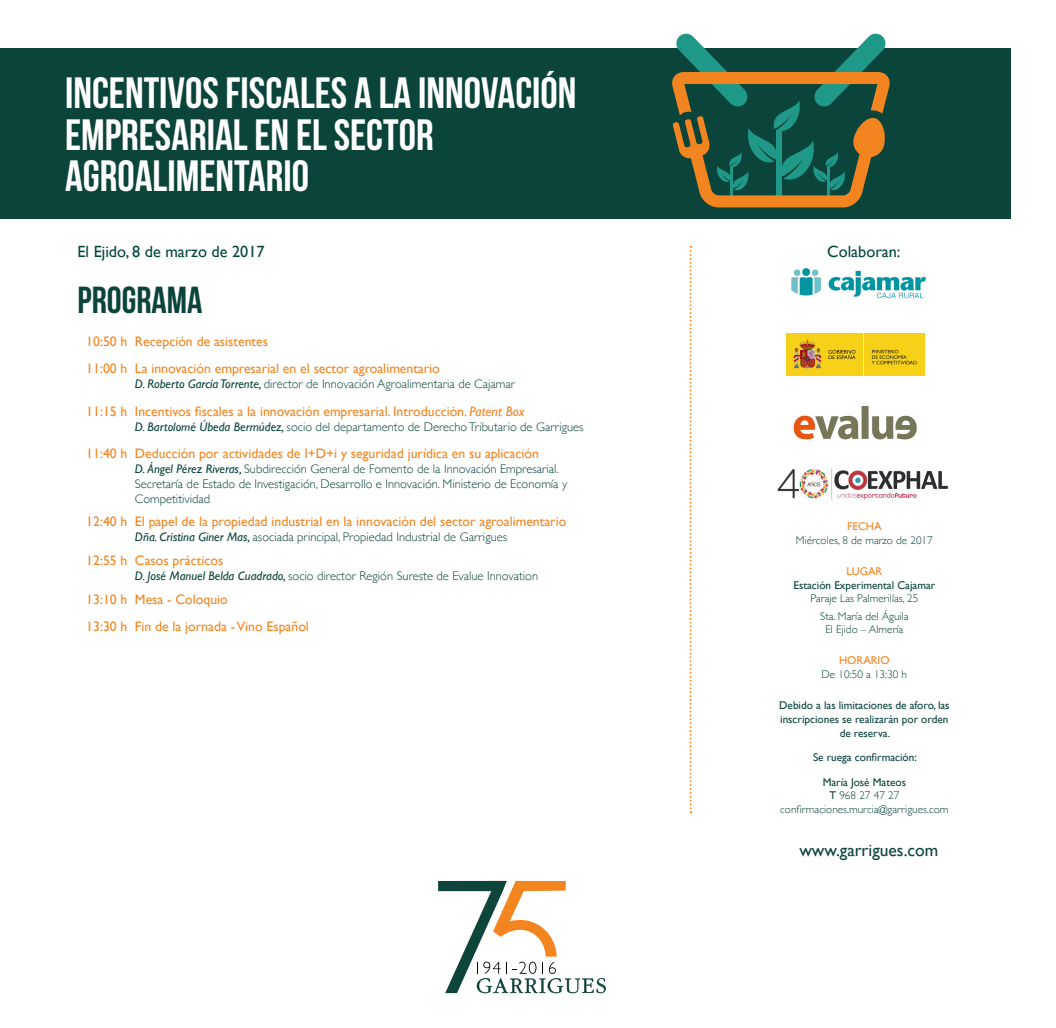
<style>
.page{position:relative;width:1056px;height:1028px;background:#fff}
.page>*{position:absolute;margin:0;border:0;box-sizing:border-box;transform-origin:0 0}
.t1{font:700 43.75px/41.2px "Bebas Neue";color:#fff}
.t2{font:700 37.62px "Bebas Neue";color:#0a443a}
.t3{font:17.5px "Gill Sans";color:#0a443a}
.t4{font:16.25px "Gill Sans";color:#004839}
.t5{font:13.75px "Gill Sans";color:#f38520}
.t6{font:300 12.5px/15px "Gill Sans";color:#0a443a}
.t7{font:300 11.25px/13.8px "Gill Sans";color:#0a443a;text-align:center}
.t8{font:11.25px/13.8px "Gill Sans";color:#0a443a;text-align:center}
.t9{font:11.25px/13.8px "Gill Sans";color:#0a443a;text-align:center}
.t10{font:11.25px "Gill Sans";color:#f38520}
.s1{font-weight:400;font-style:italic}
.s2{font-style:italic}
.s3{font-weight:300}
.s4{font-weight:400}
</style>
<div class="page">
<svg style="left:690px;top:246px;width:2px;height:567px"></svg>
<div style="left:0;top:48px;width:1011px;height:170px;background:#0a443a"></div>
<svg style="left:438px;top:881px;width:168px;height:112px"></svg>
<svg style="left:672px;top:33px;width:218px;height:174px"></svg>
<img style="left:793px;top:406px;width:124px;height:34px">
<img style="left:777px;top:468px;width:171px;height:32px">
<img style="left:787px;top:333px;width:138px;height:42px">
<img style="left:791px;top:268px;width:136px;height:31px">
<p class="t1" style="left:65px;top:72px;width:513px">INCENTIVOS FISCALES A LA INNOVACIÓN<br>EMPRESARIAL EN EL SECTOR<br>AGROALIMENTARIO</p>
<p class="t4" style="left:77px;top:242px;width:189px">El Ejido, 8 de marzo de 2017</p>
<p class="t2" style="left:77px;top:279px;width:127px">PROGRAMA</p>
<p class="t5" style="left:86px;top:333px;width:183px">10:50 h Recepción de asistentes</p>
<p class="t5" style="left:86px;top:361px;width:355px">11:00 h La innovación empresarial en el sector agroalimentario</p>
<p class="t6" style="left:135px;top:376px;width:381px"><span class="s1">D. Roberto García Torrente,</span> director de Innovación Agroalimentaria de Cajamar</p>
<p class="t5" style="left:86px;top:403px;width:440px">11:15 h Incentivos fiscales a la innovación empresarial. Introducción. <span class="s2">Patent Box</span></p>
<p class="t6" style="left:135px;top:418px;width:450px"><span class="s1">D. Bartolomé Úbeda Bermúdez,</span> socio del departamento de Derecho Tributario de Garrigues</p>
<p class="t5" style="left:86px;top:445px;width:454px">11:40 h Deducción por actividades de I+D+i y seguridad jurídica en su aplicación</p>
<p class="t6" style="left:135px;top:460px;width:434px"><span class="s1">D. Ángel Pérez Riveras,</span> Subdirección General de Fomento de la Innovación Empresarial.<br>Secretaría de Estado de Investigación, Desarrollo e Innovación. Ministerio de Economía y<br>Competitividad</p>
<p class="t5" style="left:86px;top:513px;width:482px">12:40 h El papel de la propiedad industrial en la innovación del sector agroalimentario</p>
<p class="t6" style="left:135px;top:529px;width:374px"><span class="s1">Dña. Cristina Giner Mas,</span> asociada principal, Propiedad Industrial de Garrigues</p>
<p class="t5" style="left:86px;top:552px;width:139px">12:55 h Casos prácticos</p>
<p class="t6" style="left:135px;top:567px;width:405px"><span class="s1">D. José Manuel Belda Cuadrado,</span> socio director Región Sureste de Evalue Innovation</p>
<p class="t5" style="left:86px;top:591px;width:143px">13:10 h Mesa - Coloquio</p>
<p class="t5" style="left:86px;top:618px;width:224px">13:30 h Fin de la jornada - Vino Español</p>
<p class="t4" style="left:827px;top:242px;width:75px">Colaboran:</p>
<p class="t10" style="left:847px;top:519px;width:36px">FECHA</p>
<p class="t7" style="left:796px;top:532px;width:139px">Miércoles, 8 de marzo de 2017</p>
<p class="t10" style="left:846px;top:564px;width:38px">LUGAR</p>
<p class="t9" style="left:793px;top:578px;width:143px">Estación Experimental Cajamar<br><span class="s3">Paraje Las Palmerillas, 25</span></p>
<p class="t7" style="left:820px;top:608px;width:90px">Sta. María del Águila<br>El Ejido – Almería</p>
<p class="t10" style="left:839px;top:654px;width:52px">HORARIO</p>
<p class="t7" style="left:822px;top:667px;width:87px">De 10:50 a 13:30 h</p>
<p class="t8" style="left:779px;top:699px;width:172px">Debido a las limitaciones de aforo, las inscripciones se realizarán por orden de reserva.</p>
<p class="t8" style="left:813px;top:750px;width:105px">Se ruega confirmación:</p>
<p class="t8" style="left:823px;top:775px;width:85px">María José Mateos</p>
<p class="t7" style="left:829px;top:788px;width:71px"><span class="s4">T</span> 968 27 47 27</p>
<p class="t7" style="left:780px;top:802px;width:170px">confirmaciones.murcia@garrigues.com</p>
<p class="t3" style="left:799px;top:839px;width:140px">www.garrigues.com</p>
</div>
